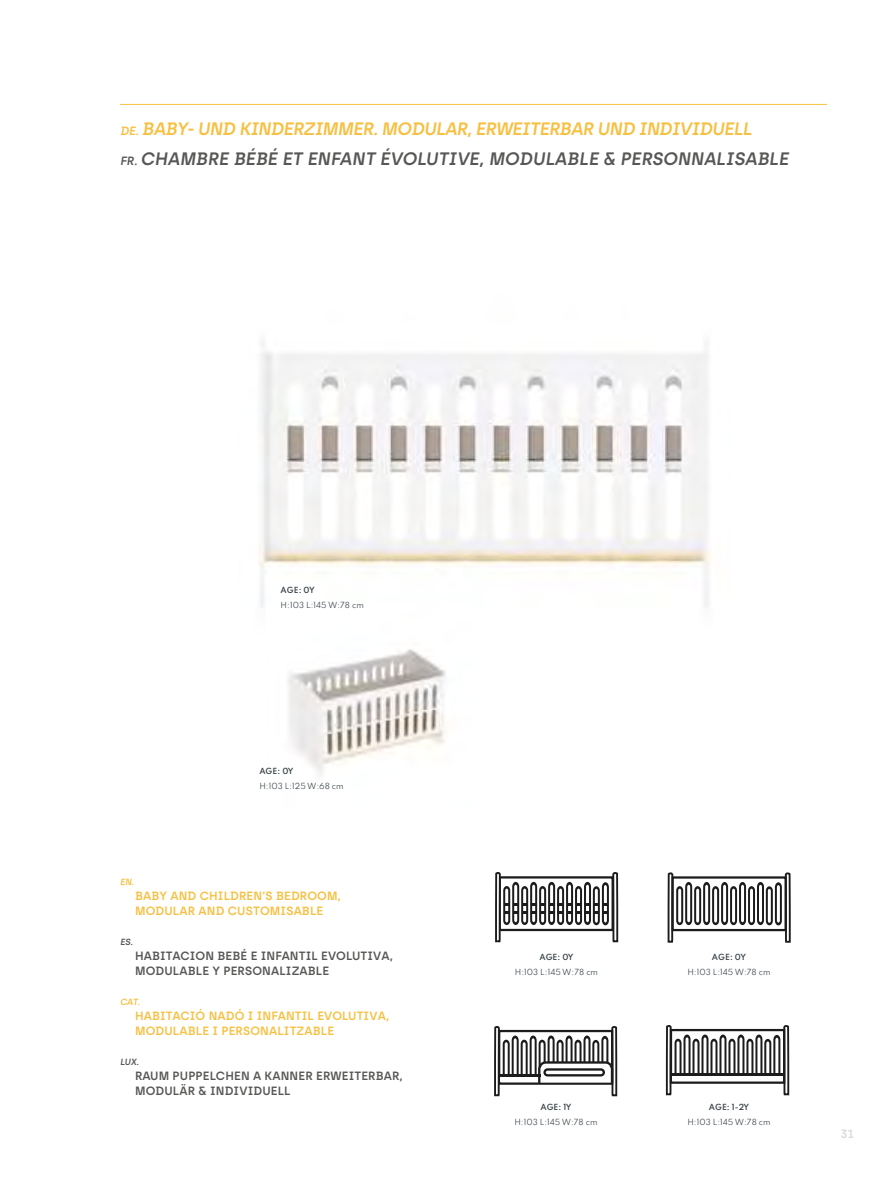
<style>
.page{position:relative;width:893px;height:1191px;background:#fff}
.page>*{position:absolute;margin:0;border:0;box-sizing:border-box;transform-origin:0 0}
.t1{font:600 18px/30px "Archia";color:#f6c042}
.t2{font:600 12px/15px "Archia";letter-spacing:.01em;color:#575756}
.t3{font:600 12px/15px "Archia";letter-spacing:.01em;color:#f6c042}
.t4{font:600 12px "Archia";color:#dadada}
.t5{font:600 9px "Archia";color:#f6c042}
.t6{font:600 9px "Archia";color:#575756}
.t7{font:7.5px "Spartan";letter-spacing:.005em;color:#384247}
.t8{font:600 7.5px "Spartan";letter-spacing:.005em;color:#384247}
.s1{font-size:12px}
.s2{font-size:12px;color:#575756}
.s3{color:#575756}
</style>
<div class="page">
<hr style="left:120px;top:104px;width:707px;height:1px;background:#f6c042">
<svg style="left:665px;top:1025px;width:125px;height:71px"></svg>
<svg style="left:672px;top:1075px;width:111px;height:6px"></svg>
<hr style="left:672px;top:1073px;width:111px;height:2px;background:#1c1c1c">
<svg style="left:495px;top:872px;width:124px;height:71px"></svg>
<svg style="left:667px;top:872px;width:124px;height:71px"></svg>
<svg style="left:494px;top:1026px;width:124px;height:71px"></svg>
<img style="left:258px;top:341px;width:454px;height:267px">
<img style="left:266px;top:602px;width:206px;height:173px">
<p class="t1" style="left:120px;top:113px;width:673px"><span class="s1">DE.</span> BABY- UND KINDERZIMMER.MODULAR,ERWEITERBAR UND INDIVIDUELL<br><span class="s2">FR.</span> <span class="s3">CHAMBRE BÉBÉ ET ENFANT ÉVOLUTIVE, MODULABLE &amp; PERSONNALISABLE</span></p>
<p class="t8" style="left:281px;top:584px;width:36px">AGE: 0Y</p>
<p class="t7" style="left:281px;top:599px;width:85px">H:103 L:145 W:78 cm</p>
<p class="t5" style="left:120px;top:876px;width:17px">EN.</p>
<p class="t8" style="left:259px;top:766px;width:36px">AGE: 0Y</p>
<p class="t7" style="left:259px;top:781px;width:86px">H:103 L:125 W:68 cm</p>
<p class="t3" style="left:135px;top:888px;width:207px">BABY AND CHILDREN’S BEDROOM,<br>MODULAR AND CUSTOMISABLE</p>
<p class="t6" style="left:120px;top:936px;width:16px">ES.</p>
<p class="t2" style="left:135px;top:948px;width:260px">HABITACION BEBÉ E INFANTIL EVOLUTIVA,<br>MODULABLE Y PERSONALIZABLE</p>
<p class="t5" style="left:120px;top:996px;width:23px">CAT.</p>
<p class="t3" style="left:135px;top:1008px;width:256px">HABITACIÓ NADÓ I INFANTIL EVOLUTIVA,<br>MODULABLE I PERSONALITZABLE</p>
<p class="t6" style="left:120px;top:1056px;width:22px">LUX.</p>
<p class="t2" style="left:135px;top:1068px;width:269px">RAUM PUPPELCHEN A KANNER ERWEITERBAR,<br>MODULÄR &amp; INDIVIDUELL</p>
<p class="t8" style="left:539px;top:951px;width:36px">AGE: 0Y</p>
<p class="t7" style="left:515px;top:966px;width:85px">H:103 L:145 W:78 cm</p>
<p class="t8" style="left:540px;top:1101px;width:32px">AGE: 1Y</p>
<p class="t7" style="left:514px;top:1116px;width:85px">H:103 L:145 W:78 cm</p>
<p class="t8" style="left:712px;top:951px;width:36px">AGE: 0Y</p>
<p class="t7" style="left:687px;top:966px;width:85px">H:103 L:145 W:78 cm</p>
<p class="t8" style="left:709px;top:1101px;width:42px">AGE: 1-2Y</p>
<p class="t7" style="left:687px;top:1116px;width:85px">H:103 L:145 W:78 cm</p>
<p class="t4" style="left:840px;top:1126px;width:15px">31</p>
</div>
